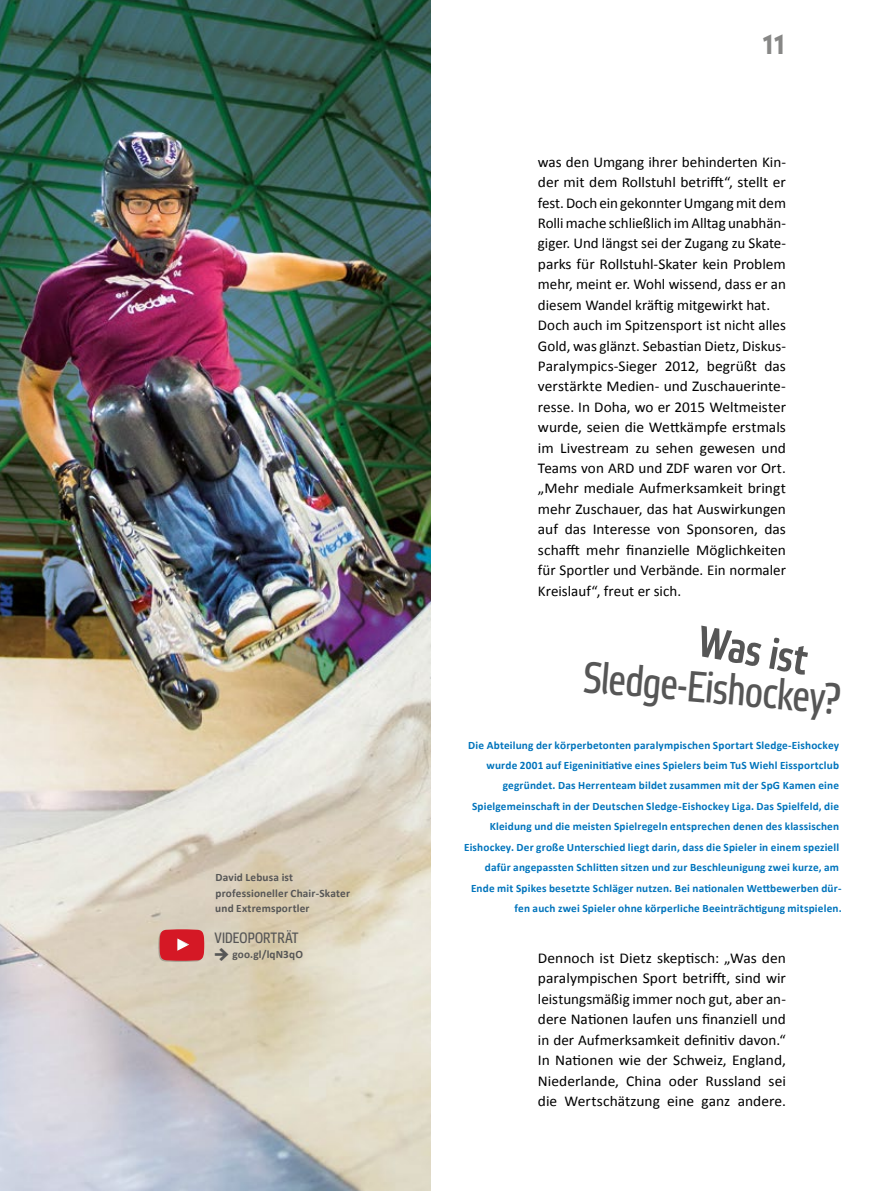
<style>
.page{position:relative;width:893px;height:1191px;background:#fff}
.page>*{position:absolute;margin:0;border:0;box-sizing:border-box;transform-origin:0 0}
.t1{font:43.5px "Etelka Narrow Text";color:#565656}
.t2{font:500 43.5px "Etelka Narrow";color:#565656}
.t3{font:700 27px "Etelka Narrow Text";color:#878786}
.t4{font:15px/20.4px "Calibri";color:#000}
.t5{font:15px "Etelka Narrow Text";letter-spacing:.015em;color:#565656}
.t6{font:700 11.25px/20.4px "Calibri";letter-spacing:.015em;color:#0074bc;text-align:right}
.t7{font:700 11.25px/15.3px "Calibri";letter-spacing:.015em;color:#565656}
.s1{font-family:"Etelka Narrow Text";font-size:18px}
</style>
<div class="page">
<img style="left:0;top:0;width:430px;height:1191px">
<svg style="left:158px;top:929px;width:46px;height:33px;background:#d43740"></svg>
<p class="t7" style="left:215px;top:870px;width:136px">David Lebusa ist professioneller Chair-Skater und Extremsportler</p>
<p class="t5" style="left:215px;top:928px;width:85px">VIDEOPORTRÄT</p>
<p class="t7" style="left:215px;top:946px;width:90px"><span class="s1">→</span> goo.gl/lqN3qO</p>
<h2 class="t3" style="left:762px;top:30px;width:25px">11</h2>
<p class="t4" style="left:538px;top:152px;width:250px">was den Umgang ihrer behinderten Kin&shy;der mit dem Rollstuhl betrifft“, stellt er fest. Doch ein gekonnter Umgang mit dem Rolli mache schließlich im Alltag unabhän&shy;giger. Und längst sei der Zugang zu Skate&shy;parks für Rollstuhl-Skater kein Problem mehr, meint er. Wohl wissend, dass er an diesem Wandel kräftig mitgewirkt hat.<br>Doch auch im Spitzensport ist nicht alles Gold, was glänzt. Sebastian Dietz, Diskus-Paralympics-Sieger 2012, begrüßt das verstärkte Medien- und Zuschauerinte&shy;resse. In Doha, wo er 2015 Weltmeister wurde, seien die Wettkämpfe erstmals im Livestream zu sehen gewesen und Teams von ARD und ZDF waren vor Ort. „Mehr mediale Aufmerksamkeit bringt mehr Zuschauer, das hat Auswirkungen auf das Interesse von Sponsoren, das schafft mehr finanzielle Möglichkeiten für Sportler und Verbände. Ein normaler Kreislauf“, freut er sich.</p>
<h1 class="t2" style="left:703px;top:616px;width:112px;rotate:10deg">Was ist</h1>
<h1 class="t1" style="left:585px;top:652px;width:260px;rotate:5deg">Sledge-Eishockey?</h1>
<p class="t6" style="left:464px;top:734px;width:379px">Die Abteilung der körperbetonten paralympischen Sportart Sledge-Eishockey wurde 2001 auf Eigeninitiative eines Spielers beim TuS Wiehl Eissportclub gegründet. Das Herrenteam bildet zusammen mit der SpG Kamen eine Spielgemeinschaft in der Deutschen Sledge-Eishockey Liga. Das Spielfeld, die Kleidung und die meisten Spielregeln entsprechen denen des klassischen Eishockey. Der große Unterschied liegt darin, dass die Spieler in einem speziell dafür angepassten Schlitten sitzen und zur Beschleunigung zwei kurze, am Ende mit Spikes besetzte Schläger nutzen. Bei nationalen Wettbewerben dür&shy;fen auch zwei Spieler ohne körperliche Beeinträchtigung mitspielen.</p>
<p class="t4" style="left:538px;top:948px;width:250px;text-align:justify">Dennoch ist Dietz skeptisch: „Was den paralympischen Sport betrifft, sind wir leistungsmäßig immer noch gut, aber an&shy;dere Nationen laufen uns finanziell und in der Aufmerksamkeit definitiv davon.“ In Nationen wie der Schweiz, England, Niederlande, China oder Russland sei die Wertschätzung eine ganz andere.</p>
</div>
